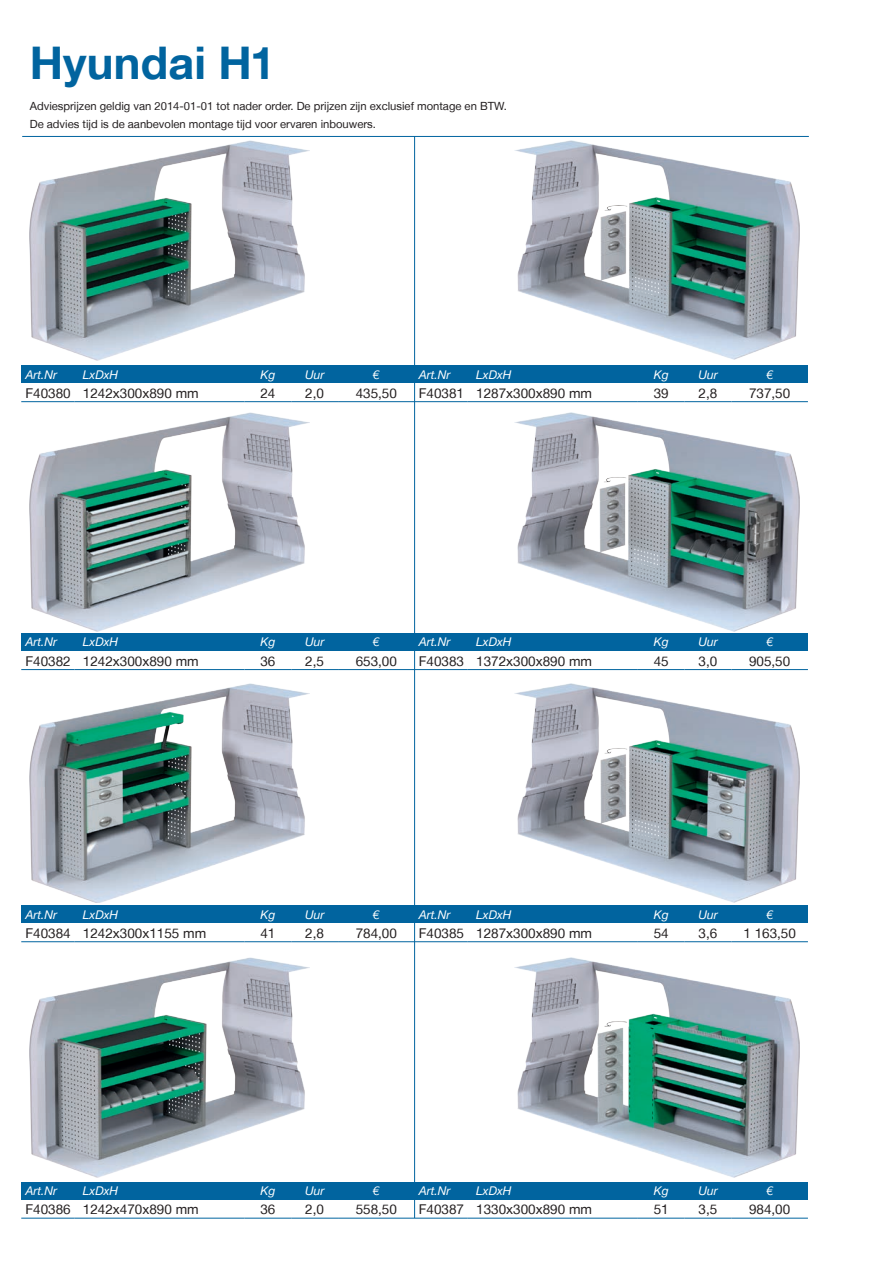
<style>
.page{position:relative;width:893px;height:1263px;background:#fff}
.page>*{position:absolute;margin:0;border:0;box-sizing:border-box;transform-origin:0 0}
.t1{font:700 45px "Helvetica Neue LT";color:#01649f}
.t2{font:13.5px "Helvetica Neue LT";color:#231f20}
.t3{font:italic 12px "Helvetica Neue LT";color:#fff}
.t4{font:11.25px/17.7px "Helvetica Neue LT";color:#231f20}
</style>
<div class="page">
<img style="left:30px;top:140px;width:279px;height:220px">
<img style="left:514px;top:140px;width:285px;height:220px">
<img style="left:30px;top:412px;width:279px;height:220px">
<img style="left:514px;top:412px;width:285px;height:219px">
<img style="left:30px;top:683px;width:279px;height:220px">
<img style="left:514px;top:683px;width:285px;height:220px">
<img style="left:30px;top:958px;width:279px;height:219px">
<img style="left:514px;top:958px;width:285px;height:219px">
<hr style="left:414px;top:136px;width:1px;height:1082px;background:#01649f">
<hr style="left:22px;top:136px;width:787px;height:1px;background:#01649f">
<div style="left:21px;top:366px;width:787px;height:17px;background:#01649f"></div>
<div style="left:21px;top:634px;width:787px;height:17px;background:#01649f"></div>
<div style="left:21px;top:906px;width:787px;height:17px;background:#01649f"></div>
<div style="left:21px;top:1182px;width:787px;height:17px;background:#01649f"></div>
<hr style="left:21px;top:401px;width:53px;height:1px;background:#01649f">
<hr style="left:74px;top:401px;width:170px;height:1px;background:#01649f">
<hr style="left:244px;top:401px;width:47px;height:1px;background:#01649f">
<hr style="left:291px;top:401px;width:47px;height:1px;background:#01649f">
<hr style="left:338px;top:401px;width:77px;height:1px;background:#01649f">
<hr style="left:415px;top:401px;width:53px;height:1px;background:#01649f">
<hr style="left:468px;top:401px;width:170px;height:1px;background:#01649f">
<hr style="left:638px;top:401px;width:47px;height:1px;background:#01649f">
<hr style="left:685px;top:401px;width:46px;height:1px;background:#01649f">
<hr style="left:731px;top:401px;width:77px;height:1px;background:#01649f">
<hr style="left:21px;top:669px;width:53px;height:1px;background:#01649f">
<hr style="left:74px;top:669px;width:170px;height:1px;background:#01649f">
<hr style="left:244px;top:669px;width:47px;height:1px;background:#01649f">
<hr style="left:291px;top:669px;width:47px;height:1px;background:#01649f">
<hr style="left:338px;top:669px;width:77px;height:1px;background:#01649f">
<hr style="left:415px;top:669px;width:53px;height:1px;background:#01649f">
<hr style="left:468px;top:669px;width:170px;height:1px;background:#01649f">
<hr style="left:638px;top:669px;width:47px;height:1px;background:#01649f">
<hr style="left:685px;top:669px;width:46px;height:1px;background:#01649f">
<hr style="left:731px;top:669px;width:77px;height:1px;background:#01649f">
<hr style="left:21px;top:941px;width:53px;height:1px;background:#01649f">
<hr style="left:74px;top:941px;width:170px;height:1px;background:#01649f">
<hr style="left:244px;top:941px;width:47px;height:1px;background:#01649f">
<hr style="left:291px;top:941px;width:47px;height:1px;background:#01649f">
<hr style="left:338px;top:941px;width:77px;height:1px;background:#01649f">
<hr style="left:415px;top:941px;width:53px;height:1px;background:#01649f">
<hr style="left:468px;top:941px;width:170px;height:1px;background:#01649f">
<hr style="left:638px;top:941px;width:47px;height:1px;background:#01649f">
<hr style="left:685px;top:941px;width:46px;height:1px;background:#01649f">
<hr style="left:731px;top:941px;width:77px;height:1px;background:#01649f">
<hr style="left:21px;top:1218px;width:53px;height:1px;background:#01649f">
<hr style="left:74px;top:1218px;width:170px;height:1px;background:#01649f">
<hr style="left:244px;top:1218px;width:47px;height:1px;background:#01649f">
<hr style="left:291px;top:1218px;width:47px;height:1px;background:#01649f">
<hr style="left:338px;top:1218px;width:77px;height:1px;background:#01649f">
<hr style="left:415px;top:1218px;width:53px;height:1px;background:#01649f">
<hr style="left:468px;top:1218px;width:170px;height:1px;background:#01649f">
<hr style="left:638px;top:1218px;width:47px;height:1px;background:#01649f">
<hr style="left:685px;top:1218px;width:46px;height:1px;background:#01649f">
<hr style="left:731px;top:1218px;width:77px;height:1px;background:#01649f">
<h1 class="t1" style="left:30px;top:35px;width:247px">Hyundai H1</h1>
<p class="t4" style="left:30px;top:97px;width:479px">Adviesprijzen geldig van 2014-01-01 tot nader order. De prijzen zijn exclusief montage en BTW.<br>De advies tijd is de aanbevolen montage tijd voor ervaren inbouwers.</p>
<p class="t3" style="left:26px;top:367px;width:33px">Art.Nr</p>
<p class="t3" style="left:83px;top:367px;width:37px">LxDxH</p>
<p class="t3" style="left:260px;top:367px;width:16px">Kg</p>
<p class="t3" style="left:305px;top:367px;width:21px">Uur</p>
<p class="t3" style="left:373px;top:367px;width:8px">€</p>
<p class="t3" style="left:419px;top:367px;width:33px">Art.Nr</p>
<p class="t3" style="left:476px;top:367px;width:37px">LxDxH</p>
<p class="t3" style="left:654px;top:367px;width:16px">Kg</p>
<p class="t3" style="left:698px;top:367px;width:21px">Uur</p>
<p class="t3" style="left:766px;top:367px;width:8px">€</p>
<p class="t2" style="left:26px;top:385px;width:175px">F40380 1242x300x890 mm</p>
<p class="t2" style="left:260px;top:385px;width:17px">24</p>
<p class="t2" style="left:305px;top:385px;width:20px">2,0</p>
<p class="t2" style="left:356px;top:385px;width:43px">435,50</p>
<p class="t2" style="left:419px;top:385px;width:175px">F40381 1287x300x890 mm</p>
<p class="t2" style="left:654px;top:385px;width:17px">39</p>
<p class="t2" style="left:699px;top:385px;width:20px">2,8</p>
<p class="t2" style="left:749px;top:385px;width:43px">737,50</p>
<p class="t3" style="left:26px;top:635px;width:33px">Art.Nr</p>
<p class="t3" style="left:83px;top:635px;width:37px">LxDxH</p>
<p class="t3" style="left:260px;top:635px;width:16px">Kg</p>
<p class="t3" style="left:305px;top:635px;width:21px">Uur</p>
<p class="t3" style="left:373px;top:635px;width:8px">€</p>
<p class="t3" style="left:419px;top:635px;width:33px">Art.Nr</p>
<p class="t3" style="left:476px;top:635px;width:37px">LxDxH</p>
<p class="t3" style="left:654px;top:635px;width:16px">Kg</p>
<p class="t3" style="left:698px;top:635px;width:21px">Uur</p>
<p class="t3" style="left:766px;top:635px;width:8px">€</p>
<p class="t2" style="left:26px;top:653px;width:175px">F40382 1242x300x890 mm</p>
<p class="t2" style="left:260px;top:653px;width:17px">36</p>
<p class="t2" style="left:305px;top:653px;width:20px">2,5</p>
<p class="t2" style="left:356px;top:653px;width:43px">653,00</p>
<p class="t2" style="left:419px;top:653px;width:175px">F40383 1372x300x890 mm</p>
<p class="t2" style="left:654px;top:653px;width:17px">45</p>
<p class="t2" style="left:699px;top:653px;width:20px">3,0</p>
<p class="t2" style="left:749px;top:653px;width:43px">905,50</p>
<p class="t3" style="left:26px;top:907px;width:33px">Art.Nr</p>
<p class="t3" style="left:83px;top:907px;width:37px">LxDxH</p>
<p class="t3" style="left:260px;top:907px;width:16px">Kg</p>
<p class="t3" style="left:305px;top:907px;width:21px">Uur</p>
<p class="t3" style="left:373px;top:907px;width:8px">€</p>
<p class="t3" style="left:419px;top:907px;width:33px">Art.Nr</p>
<p class="t3" style="left:476px;top:907px;width:37px">LxDxH</p>
<p class="t3" style="left:654px;top:907px;width:16px">Kg</p>
<p class="t3" style="left:698px;top:907px;width:21px">Uur</p>
<p class="t3" style="left:766px;top:907px;width:8px">€</p>
<p class="t2" style="left:26px;top:925px;width:182px">F40384 1242x300x1155 mm</p>
<p class="t2" style="left:260px;top:925px;width:17px">41</p>
<p class="t2" style="left:305px;top:925px;width:20px">2,8</p>
<p class="t2" style="left:356px;top:925px;width:43px">784,00</p>
<p class="t2" style="left:419px;top:925px;width:175px">F40385 1287x300x890 mm</p>
<p class="t2" style="left:654px;top:925px;width:17px">54</p>
<p class="t2" style="left:699px;top:925px;width:20px">3,6</p>
<p class="t2" style="left:743px;top:925px;width:54px">1 163,50</p>
<p class="t3" style="left:26px;top:1183px;width:33px">Art.Nr</p>
<p class="t3" style="left:83px;top:1183px;width:37px">LxDxH</p>
<p class="t3" style="left:260px;top:1183px;width:16px">Kg</p>
<p class="t3" style="left:305px;top:1183px;width:21px">Uur</p>
<p class="t3" style="left:373px;top:1183px;width:8px">€</p>
<p class="t3" style="left:419px;top:1183px;width:33px">Art.Nr</p>
<p class="t3" style="left:476px;top:1183px;width:37px">LxDxH</p>
<p class="t3" style="left:654px;top:1183px;width:16px">Kg</p>
<p class="t3" style="left:698px;top:1183px;width:21px">Uur</p>
<p class="t3" style="left:766px;top:1183px;width:8px">€</p>
<p class="t2" style="left:26px;top:1201px;width:175px">F40386 1242x470x890 mm</p>
<p class="t2" style="left:260px;top:1201px;width:17px">36</p>
<p class="t2" style="left:305px;top:1201px;width:20px">2,0</p>
<p class="t2" style="left:356px;top:1201px;width:43px">558,50</p>
<p class="t2" style="left:419px;top:1201px;width:175px">F40387 1330x300x890 mm</p>
<p class="t2" style="left:654px;top:1201px;width:17px">51</p>
<p class="t2" style="left:699px;top:1201px;width:20px">3,5</p>
<p class="t2" style="left:749px;top:1201px;width:43px">984,00</p>
</div>
